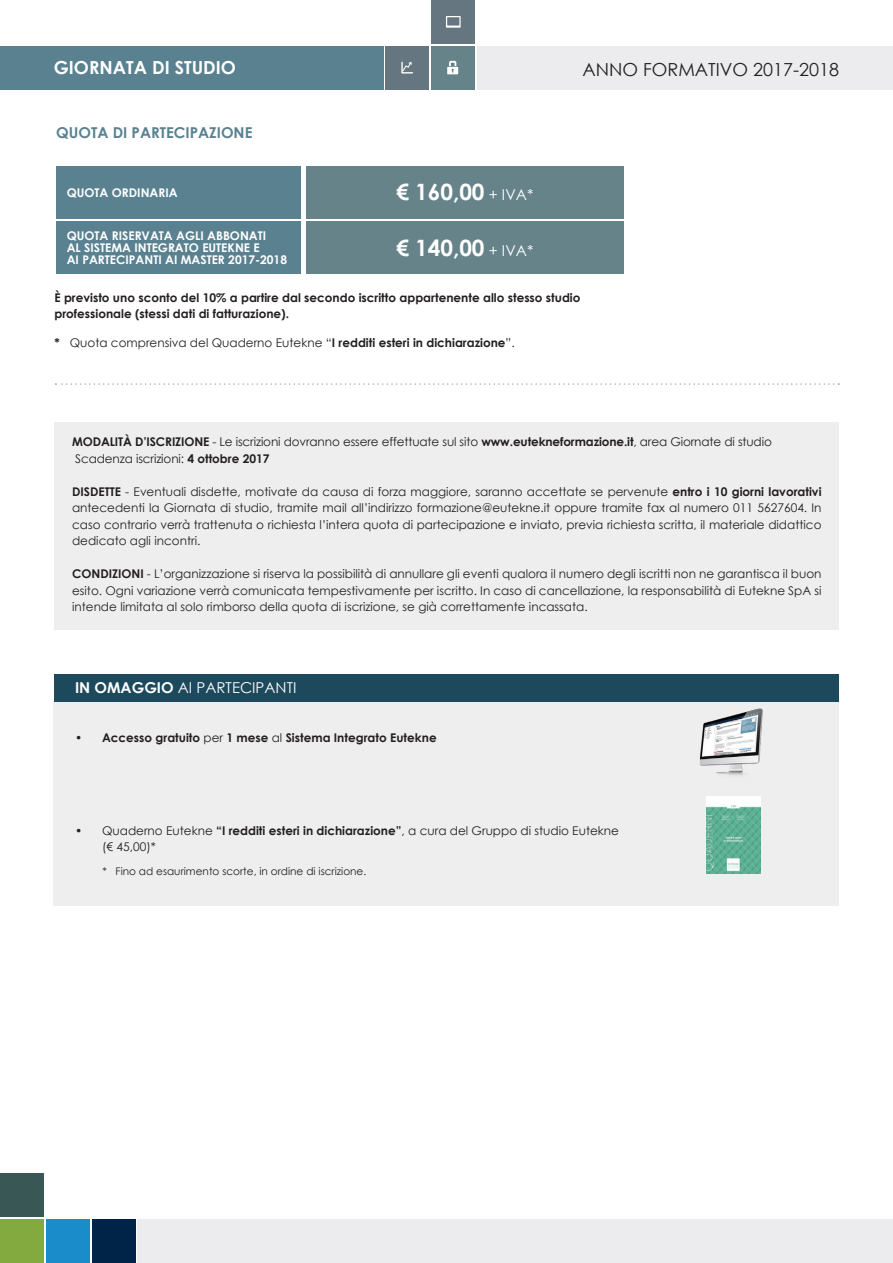
<style>
.page{position:relative;width:893px;height:1263px;background:#fff}
.page>*{position:absolute;margin:0;border:0;box-sizing:border-box;transform-origin:0 0}
.t1{font:700 22.5px "Century Gothic";color:#fff}
.t2{font:18px "Century Gothic";color:#231f20}
.t3{font:700 18px "Century Gothic";color:#fff}
.t4{font:15px "Century Gothic";color:#fff}
.t5{font:700 15px "Century Gothic";color:#598190}
.t6{font:12px/16.5px "Century Gothic";color:#231f20;text-align:justify}
.t7{font:700 12px/16.5px "Century Gothic";color:#231f20}
.t8{font:700 12px/12px "Century Gothic";color:#fff}
.t9{font:10.5px "Century Gothic";color:#231f20}
.s1{font-weight:400;font-size:15px}
.s2{font-weight:700}
.s3{font-weight:400}
</style>
<div class="page">
<div style="left:0;top:46px;width:384px;height:43px;background:#598190"></div>
<div style="left:477px;top:46px;width:416px;height:43px;background:#ececee"></div>
<div style="left:431px;top:46px;width:44px;height:43px;background:#66838a"></div>
<div style="left:431px;top:0;width:44px;height:44px;background:#657680"></div>
<div style="left:385px;top:46px;width:44px;height:43px;background:#657680"></div>
<div style="left:306px;top:221px;width:317px;height:53px;background:#66838a"></div>
<div style="left:306px;top:166px;width:317px;height:53px;background:#66838a"></div>
<div style="left:56px;top:221px;width:245px;height:53px;background:#598190"></div>
<div style="left:56px;top:166px;width:245px;height:53px;background:#598190"></div>
<div style="left:55px;top:422px;width:784px;height:207px;background:#eeeeef"></div>
<svg style="left:55px;top:383px;width:784px;height:2px"></svg>
<div style="left:54px;top:701px;width:785px;height:205px;background:#eeeeef"></div>
<div style="left:54px;top:674px;width:785px;height:27px;background:#1d495c"></div>
<img style="left:706px;top:796px;width:55px;height:78px">
<img style="left:699px;top:709px;width:64px;height:67px">
<svg style="left:447px;top:61px;width:11px;height:13px"></svg>
<svg style="left:446px;top:16px;width:15px;height:12px"></svg>
<svg style="left:401px;top:62px;width:12px;height:12px"></svg>
<div style="left:0;top:1219px;width:44px;height:44px;background:#83aa3e"></div>
<div style="left:0;top:1173px;width:44px;height:44px;background:#395855"></div>
<div style="left:92px;top:1219px;width:44px;height:44px;background:#002447"></div>
<div style="left:138px;top:1219px;width:755px;height:44px;background:#ececee"></div>
<div style="left:46px;top:1219px;width:44px;height:44px;background:#1a8cca"></div>
<h2 class="t3" style="left:54px;top:54px;width:184px">GIORNATA DI STUDIO</h2>
<h2 class="t2" style="left:582px;top:57px;width:258px">ANNO FORMATIVO 2017-2018</h2>
<p class="t5" style="left:56px;top:121px;width:198px">QUOTA DI PARTECIPAZIONE</p>
<p class="t8" style="left:67px;top:186px;width:112px">QUOTA ORDINARIA</p>
<p class="t1" style="left:396px;top:174px;width:138px">€ 160,00 <span class="s1">+ IVA*</span></p>
<p class="t8" style="left:67px;top:229px;width:222px">QUOTA RISERVATA AGLI ABBONATI<br>AL SISTEMA INTEGRATO EUTEKNE E<br>AI PARTECIPANTI AI MASTER 2017-2018</p>
<p class="t1" style="left:396px;top:231px;width:138px">€ 140,00 <span class="s1">+ IVA*</span></p>
<p class="t7" style="left:54px;top:288px;width:528px">È previsto uno sconto del 10% a partire dal secondo iscritto appartenente allo stesso studio professionale (stessi dati di fatturazione).</p>
<p class="t6" style="left:54px;top:335px;width:462px"><span class="s2">*</span> Quota comprensiva del Quaderno Eutekne “<span class="s2">I redditi esteri in dichiarazione</span>”.</p>
<p class="t6" style="left:72px;top:433px;width:701px"><span class="s2">MODALITÀ D’ISCRIZIONE</span> - Le iscrizioni dovranno essere effettuate sul sito <span class="s2">www.eutekneformazione.it</span>, area Giornate di studio</p>
<p class="t6" style="left:75px;top:450px;width:196px">Scadenza iscrizioni: <span class="s2">4 ottobre 2017</span></p>
<p class="t6" style="left:72px;top:483px;width:751px"><span class="s2">DISDETTE</span> - Eventuali disdette, motivate da causa di forza maggiore, saranno accettate se pervenute <span class="s2">entro i 10 giorni lavorativi </span>antecedenti la Giornata di studio, tramite mail all’indirizzo formazione@eutekne.it oppure tramite fax al numero 011 5627604. In caso contrario verrà trattenuta o richiesta l’intera quota di partecipazione e inviato, previa richiesta scritta, il materiale didattico dedicato agli incontri.</p>
<p class="t6" style="left:72px;top:565px;width:751px"><span class="s2">CONDIZIONI</span> - L’organizzazione si riserva la possibilità di annullare gli eventi qualora il numero degli iscritti non ne garantisca il buon esito. Ogni variazione verrà comunicata tempestivamente per iscritto. In caso di cancellazione, la responsabilità di Eutekne SpA si intende limitata al solo rimborso della quota di iscrizione, se già correttamente incassata.</p>
<p class="t4" style="left:75px;top:677px;width:223px"><span class="s2">IN OMAGGIO</span> AI PARTECIPANTI</p>
<p class="t7" style="left:75px;top:729px;width:363px">• Accesso gratuito <span class="s3">per</span> 1 mese <span class="s3">al</span> Sistema Integrato Eutekne</p>
<p class="t6" style="left:102px;top:822px;width:518px;text-indent:-27px">• Quaderno Eutekne <span class="s2">“I redditi esteri in dichiarazione”</span>, a cura del Gruppo di studio Eutekne (€ 45,00)*</p>
<p class="t9" style="left:102px;top:864px;width:265px">* Fino ad esaurimento scorte, in ordine di iscrizione.</p>
</div>
